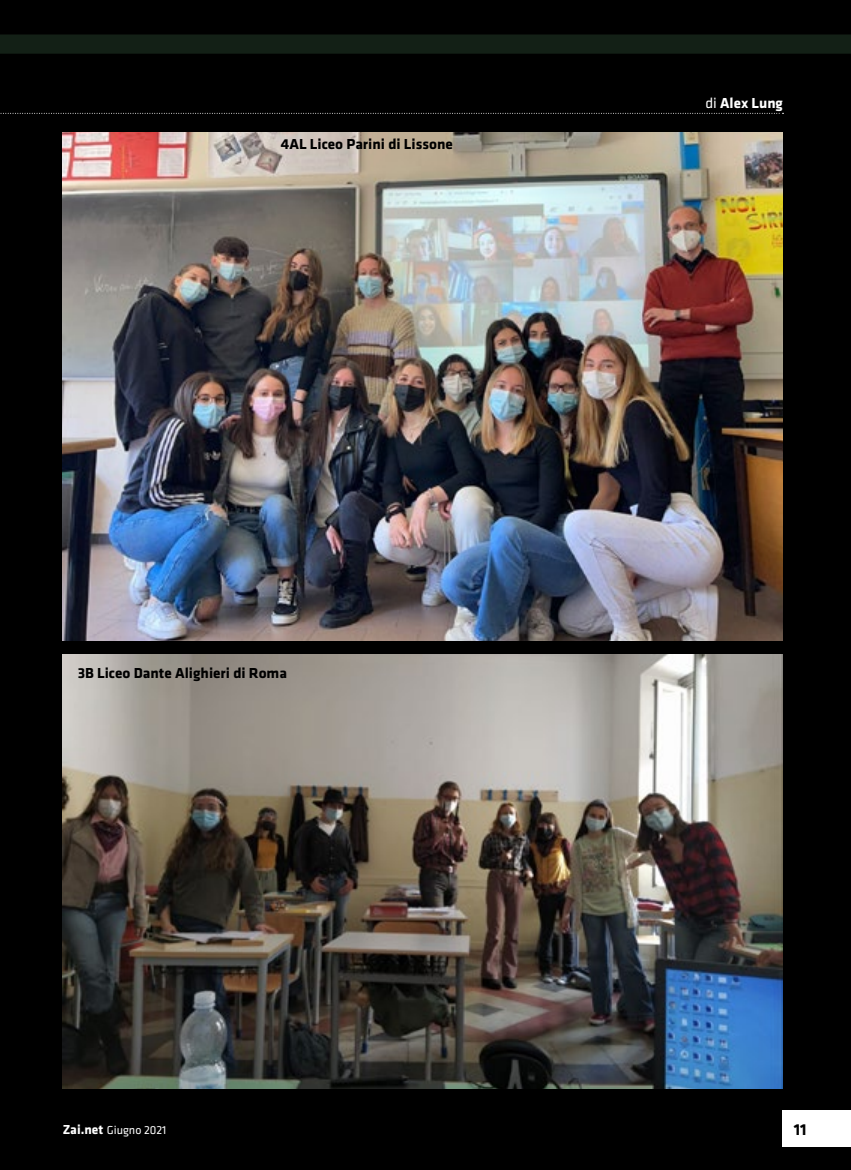
<style>
.page{position:relative;width:851px;height:1170px;background:#fff}
.page>*{position:absolute;margin:0;border:0;box-sizing:border-box;transform-origin:0 0}
.t1{font:700 16.5px "Klavika";color:#000}
.t2{font:700 15px "Klavika";color:#000}
.t3{font:700 15px "Klavika";color:#fff}
.t4{font:12px "Klavika";color:#fff}
.s1{font-weight:400}
.s2{font-weight:700;font-size:13.5px}
</style>
<div class="page">
<div style="left:0;top:0;width:850px;height:1169px;background:#000"></div>
<div style="left:782px;top:1110px;width:68px;height:36px;background:#fff"></div>
<svg style="left:0;top:113px;width:783px;height:1px"></svg>
<svg style="left:0;top:34px;width:850px;height:20px;background:#121e15"></svg>
<img style="left:63px;top:132px;width:719px;height:508px">
<img style="left:63px;top:654px;width:719px;height:434px">
<p class="t2" style="left:281px;top:136px;width:173px">4AL Liceo Parini di Lissone</p>
<p class="t2" style="left:78px;top:665px;width:211px">3B Liceo Dante Alighieri di Roma</p>
<p class="t3" style="left:705px;top:95px;width:79px"><span class="s1">di</span> Alex Lung</p>
<p class="t4" style="left:63px;top:1123px;width:105px"><span class="s2">Zai.net</span> Giugno 2021</p>
<p class="t1" style="left:793px;top:1120px;width:14px">11</p>
</div>
